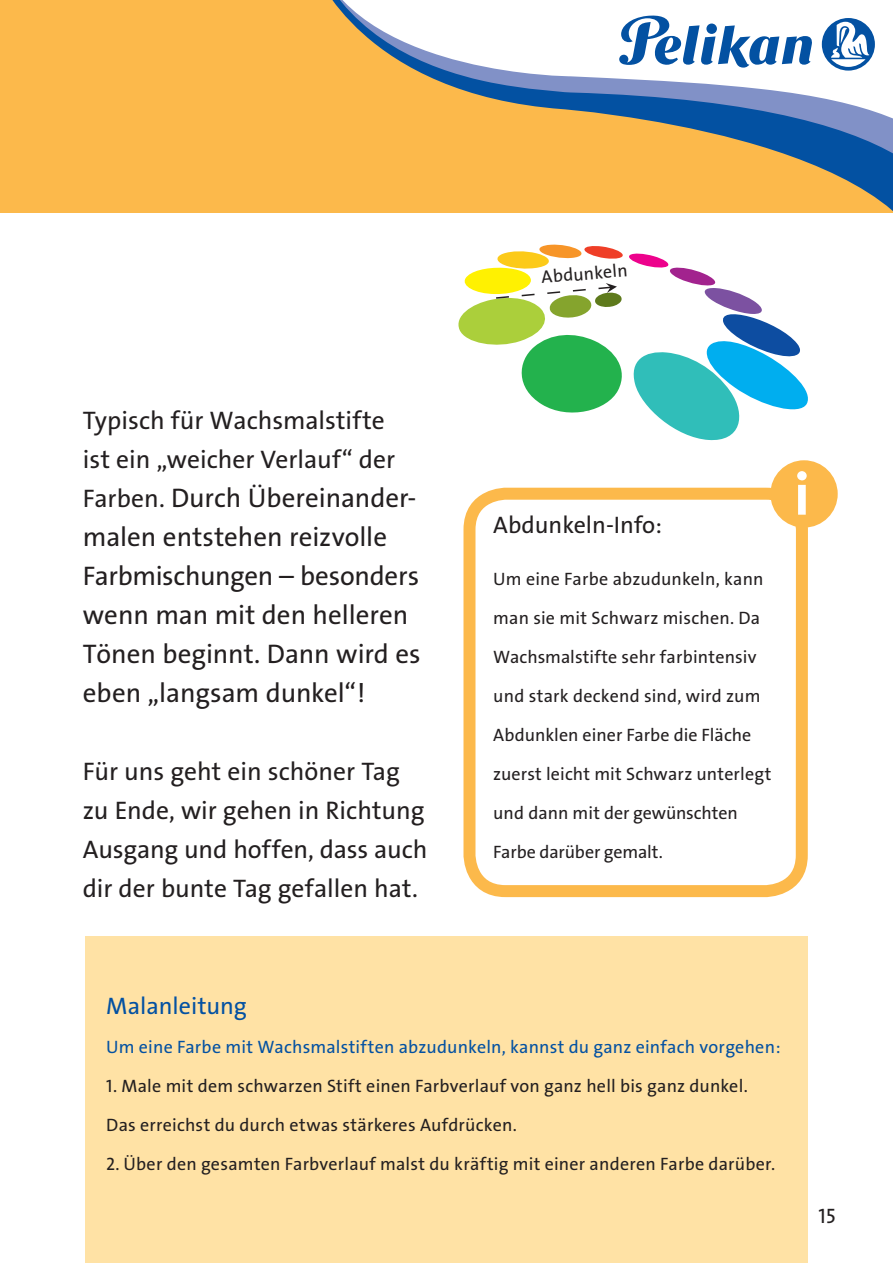
<style>
.page{position:relative;width:893px;height:1263px;background:#fff}
.page>*{position:absolute;margin:0;border:0;box-sizing:border-box;transform-origin:0 0}
.t1{font:700 60px "Pelikan The Sans";color:#fff}
.t2{font:27px/39px "Pelikan The Sans";color:#231f20}
.t3{font:25.5px/39px "Pelikan The Sans";color:#231f20}
.t4{font:24px "Pelikan The Sans";color:#231f20}
.t5{font:24px "Pelikan The Sans";color:#0351a2}
.t6{font:21px "Pelikan The Sans";color:#231f20}
.t7{font:18px/39px "Pelikan The Sans";letter-spacing:.01em;color:#231f20}
.t8{font:18px "Pelikan The Sans";letter-spacing:.01em;color:#0351a2}
.s1{font-size:25.5px}
</style>
<div class="page">
<div style="left:0;top:0;width:893px;height:213px;background:#fcb94b"></div>
<svg style="left:332px;top:0;width:561px;height:211px"></svg>
<div style="left:770px;top:460px;width:68px;height:68px;background:#fcb94b;border-radius:50%"></div>
<div style="left:463px;top:488px;width:345px;height:409px;border:12px solid #fcb94b;border-radius:36px"></div>
<div style="left:85px;top:936px;width:723px;height:327px;background:#ffe2a5"></div>
<svg style="left:458px;top:244px;width:350px;height:197px"></svg>
<p class="t7" style="left:540px;top:260px;width:88px;rotate:-5deg">Abdunkeln</p>
<h3 class="t3" style="left:83px;top:404px;width:314px">Typisch für Wachsmalstifte ist ein „weicher Verlauf“ der</h3>
<h2 class="t2" style="left:83px;top:481px;width:339px"><span class="s1">Farben.</span> Durch Übereinander&shy;malen entstehen reizvolle<br>Farbmischungen – besonders wenn man mit den helleren<br>Tönen beginnt. Dann wird es eben „langsam dunkel“!</h2>
<h3 class="t3" style="left:83px;top:755px;width:346px">Für uns geht ein schöner Tag zu Ende, wir gehen in Richtung<br>Ausgang und hoffen, dass auch dir der bunte Tag gefallen hat.</h3>
<h3 class="t4" style="left:493px;top:517px;width:170px">Abdunkeln-Info:</h3>
<p class="t7" style="left:493px;top:561px;width:280px">Um eine Farbe abzudunkeln, kann man sie mit Schwarz mischen. Da<br>Wachsmalstifte sehr farbintensiv und stark deckend sind, wird zum<br>Abdunklen einer Farbe die Fläche zuerst leicht mit Schwarz unterlegt und dann mit der gewünschten<br>Farbe darüber gemalt.</p>
<h1 class="t1" style="left:794px;top:473px;width:17px">i</h1>
<h3 class="t5" style="left:106px;top:997px;width:142px">Malanleitung</h3>
<p class="t8" style="left:106px;top:1040px;width:676px">Um eine Farbe mit Wachsmalstiften abzudunkeln, kannst du ganz einfach vorgehen:</p>
<p class="t7" style="left:106px;top:1068px;width:643px">1. Male mit dem schwarzen Stift einen Farbverlauf von ganz hell bis ganz dunkel.<br>Das erreichst du durch etwas stärkeres Aufdrücken.</p>
<p class="t7" style="left:106px;top:1146px;width:670px">2. Über den gesamten Farbverlauf malst du kräftig mit einer anderen Farbe darüber.</p>
<p class="t6" style="left:819px;top:1209px;width:19px">15</p>
</div>
